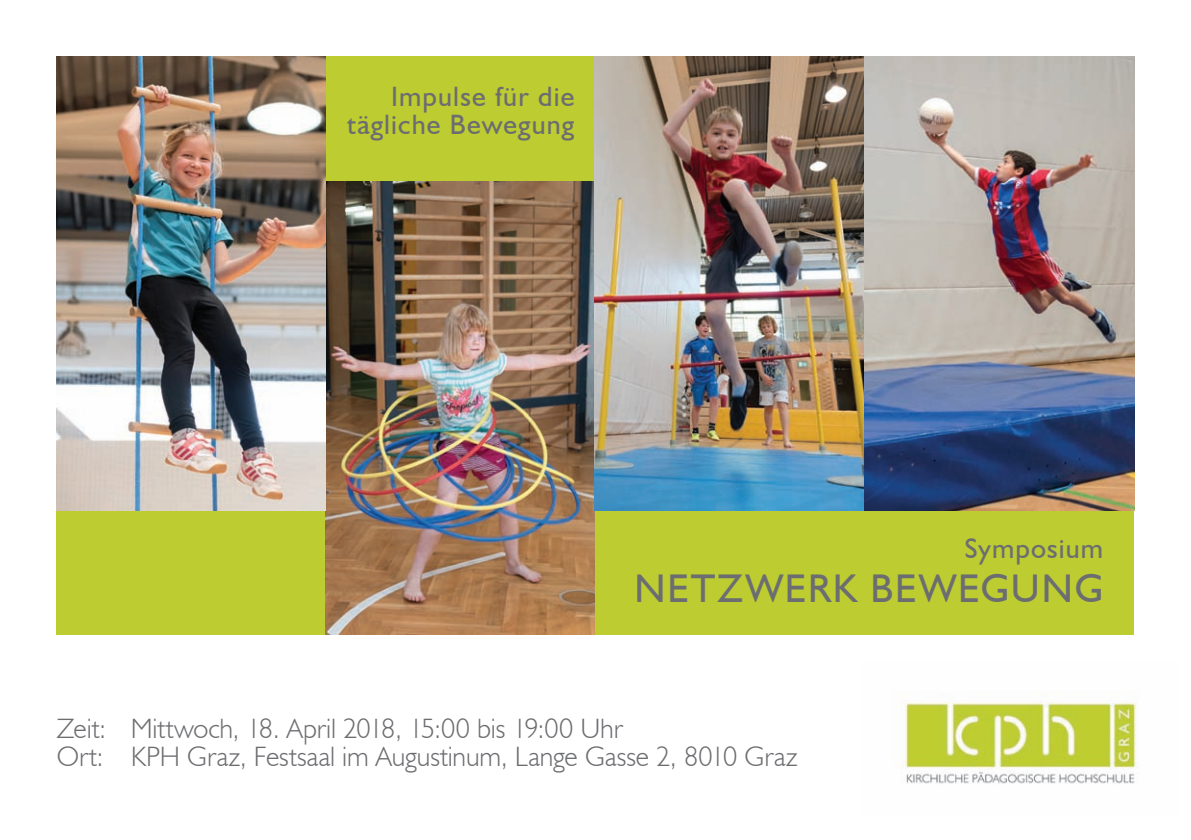
<style>
.page{position:relative;width:1191px;height:840px;background:#fff}
.page>*{position:absolute;margin:0;border:0;box-sizing:border-box;transform-origin:0 0}
.t1{font:40px "Humanist 521 BT";letter-spacing:.045em;color:#6c6d70}
.t2{font:300 28px/28px "Humanist 521 BT";color:#6c6d70}
.t3{font:28px/28px "Humanist 521 BT";letter-spacing:.04em;color:#6c6d70;text-align:right}
</style>
<div class="page">
<div style="left:57px;top:57px;width:1077px;height:577px;background:#bdcd31"></div>
<img style="left:902px;top:701px;width:235px;height:83px">
<img style="left:325px;top:181px;width:270px;height:453px">
<img style="left:57px;top:57px;width:268px;height:453px">
<img style="left:595px;top:57px;width:539px;height:453px">
<p class="t3" style="left:347px;top:82px;width:229px">Impulse für die tägliche Bewegung</p>
<p class="t3" style="left:964px;top:533px;width:140px">Symposium</p>
<h1 class="t1" style="left:634px;top:563px;width:470px">NETZWERK BEWEGUNG</h1>
<p class="t2" style="left:57px;top:713px;width:742px">Zeit: Mittwoch, 18. April 2018, 15:00 bis 19:00 Uhr<br>Ort: KPH Graz, Festsaal im Augustinum, Lange Gasse 2, 8010 Graz</p>
</div>
